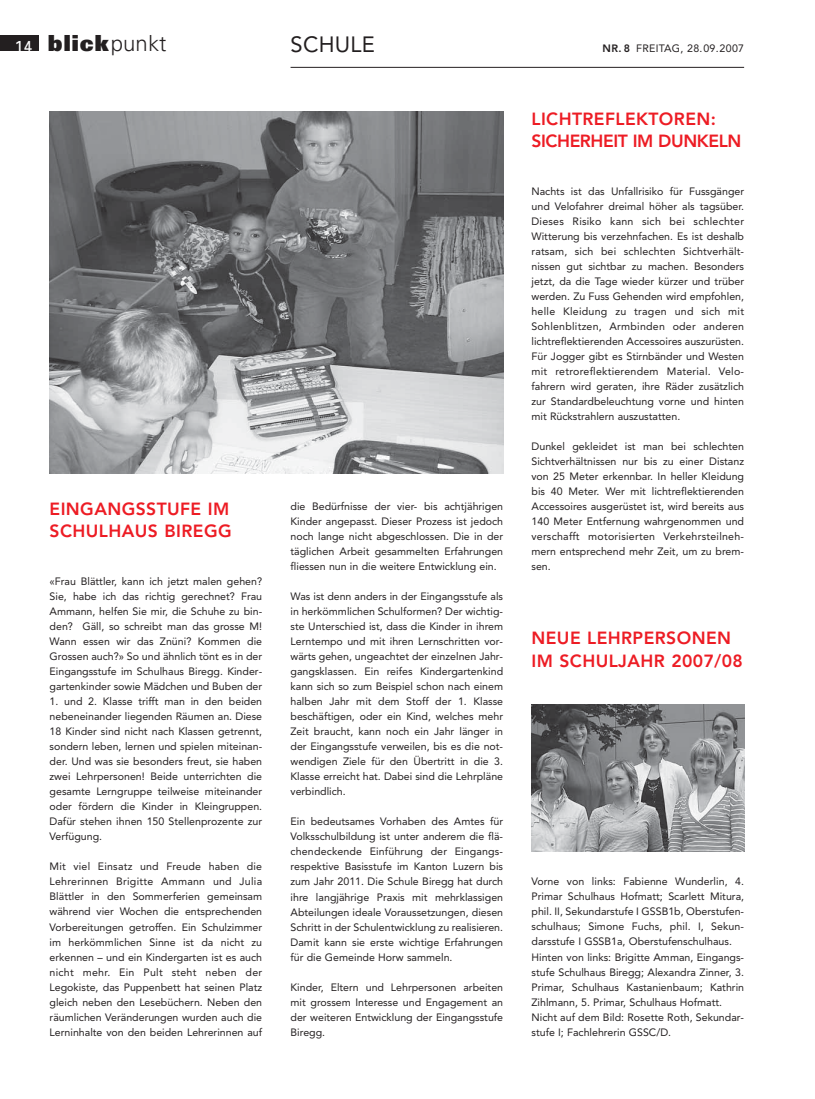
<style>
.page{position:relative;width:815px;height:1099px;background:#fff}
.page>*{position:absolute;margin:0;border:0;box-sizing:border-box;transform-origin:0 0}
.t1{font:900 22.12px "Univers";letter-spacing:.05em;color:#231f20}
.t2{font:22px "Avenir";letter-spacing:.01em;color:#231f20}
.t3{font:800 17.5px/22.5px "Avenir";letter-spacing:.025em;color:#ed1c24}
.t4{font:800 17.5px/22.5px "Avenir";letter-spacing:-.025em;color:#ed1c24}
.t5{font:10.62px/15px "Avenir";color:#231f20;text-align:justify}
.t6{font:10.62px "Avenir";letter-spacing:.025em;color:#231f20}
.s1{font-weight:400;font-size:15.88px;color:#fff}
.s2{font-weight:300}
.s3{font-weight:800}
</style>
<div class="page">
<div style="left:0;top:35px;width:39px;height:16px;background:#231f20"></div>
<hr style="left:291px;top:67px;width:453px;height:1px;background:#231f20">
<img style="left:50px;top:112px;width:453px;height:361px">
<img style="left:531px;top:704px;width:213px;height:147px">
<h1 class="t1" style="left:15px;top:29px;width:154px"><span class="s1">14</span> blick<span class="s2">punkt</span></h1>
<h2 class="t2" style="left:291px;top:34px;width:86px">SCHULE</h2>
<p class="t6" style="left:603px;top:43px;width:143px"><span class="s3">NR. 8</span> FREITAG, 28.09.2007</p>
<h3 class="t3" style="left:50px;top:498px;width:184px">EINGANGSSTUFE IM<br>SCHULHAUS BIREGG</h3>
<p class="t5" style="left:50px;top:574px;width:214px">«Frau Blättler, kann ich jetzt malen gehen?<br>Sie, habe ich das richtig gerechnet? Frau Ammann, helfen Sie mir, die Schuhe zu bin&shy;den? Gäll, so schreibt man das grosse M!<br>Wann essen wir das Znüni? Kommen die Grossen auch?» So und ähnlich tönt es in der Eingangsstufe im Schulhaus Biregg. Kinder - gartenkinder sowie Mädchen und Buben der</p>
<p class="t5" style="left:50px;top:694px;width:214px">1. und 2. Klasse trifft man in den beiden nebeneinander liegenden Räumen an. Diese 18 Kinder sind nicht nach Klassen getrennt, sondern leben, lernen und spielen miteinan&shy;der. Und was sie besonders freut, sie haben zwei Lehrpersonen! Beide unterrichten die gesamte Lerngruppe teilweise miteinander oder fördern die Kinder in Kleingruppen.<br>Dafür stehen ihnen 150 Stellenprozente zur Verfügung.</p>
<p class="t5" style="left:50px;top:859px;width:214px">Mit viel Einsatz und Freude haben die Lehrerinnen Brigitte Ammann und Julia Blättler in den Sommerferien gemeinsam während vier Wochen die entsprechenden Vorbereitungen getroffen. Ein Schulzimmer im herkömmlichen Sinne ist da nicht zu erkennen – und ein Kindergarten ist es auch nicht mehr. Ein Pult steht neben der Legokiste, das Puppenbett hat seinen Platz gleich neben den Lesebüchern. Neben den räumlichen Veränderungen wurden auch die Lerninhalte von den beiden Lehrerinnen auf</p>
<p class="t5" style="left:291px;top:499px;width:214px">die Bedürfnisse der vier- bis achtjährigen Kinder angepasst. Dieser Prozess ist jedoch noch lange nicht abgeschlossen. Die in der täglichen Arbeit gesammelten Erfahrungen fliessen nun in die weitere Entwicklung ein.</p>
<p class="t5" style="left:291px;top:589px;width:214px">Was ist denn anders in der Eingangsstufe als in herkömmlichen Schulformen? Der wichtig&shy;ste Unterschied ist, dass die Kinder in ihrem Lerntempo und mit ihren Lernschritten vor&shy;wärts gehen, ungeachtet der einzelnen Jahr - gangsklassen. Ein reifes Kindergarten kind kann sich so zum Beispiel schon nach einem halben Jahr mit dem Stoff der 1. Klasse beschäftigen, oder ein Kind, welches mehr Zeit braucht, kann noch ein Jahr länger in der Eingangsstufe verweilen, bis es die not&shy;wendigen Ziele für den Übertritt in die 3.<br>Klasse erreicht hat. Dabei sind die Lehrpläne verbindlich.</p>
<p class="t5" style="left:291px;top:814px;width:214px">Ein bedeutsames Vorhaben des Amtes für Volksschulbildung ist unter anderem die flä&shy;chendeckende Einführung der Eingangs&shy;respektive Basisstufe im Kanton Luzern bis zum Jahr 2011. Die Schule Biregg hat durch ihre langjährige Praxis mit mehrklassigen Abteilungen ideale Voraussetzungen, diesen Schritt in der Schulentwicklung zu realisieren.<br>Damit kann sie erste wichtige Erfahrungen für die Gemeinde Horw sammeln.</p>
<p class="t5" style="left:291px;top:979px;width:214px">Kinder, Eltern und Lehrpersonen arbeiten mit grossem Interesse und Engagement an der weiteren Entwicklung der Eingangsstufe Biregg.</p>
<h3 class="t4" style="left:531px;top:108px;width:211px">LICHTREFLEKTOREN:<br>SICHERHEIT IM DUNKELN</h3>
<p class="t5" style="left:531px;top:184px;width:214px">Nachts ist das Unfallrisiko für Fussgänger und Velofahrer dreimal höher als tagsüber.<br>Dieses Risiko kann sich bei schlechter Witterung bis verzehnfachen. Es ist deshalb ratsam, sich bei schlechten Sicht ver hält - nissen gut sichtbar zu machen. Besonders jetzt, da die Tage wieder kürzer und trüber werden. Zu Fuss Gehenden wird empfohlen, helle Kleidung zu tragen und sich mit Sohlenblitzen, Armbinden oder anderen lichtreflektierenden Accessoires auszurüsten.<br>Für Jogger gibt es Stirnbänder und Westen mit retroreflektierendem Mate rial. Velo - fahrern wird geraten, ihre Räder zusätzlich zur Standardbeleuchtung vorne und hinten mit Rückstrahlern auszustatten.</p>
<p class="t5" style="left:531px;top:439px;width:214px">Dunkel gekleidet ist man bei schlechten Sichtverhältnissen nur bis zu einer Distanz von 25 Meter erkennbar. In heller Kleidung bis 40 Meter. Wer mit lichtreflektierenden Accessoires ausgerüstet ist, wird bereits aus 140 Meter Entfernung wahrgenommen und verschafft motorisierten Verkehrsteil neh - mern entsprechend mehr Zeit, um zu brem&shy;sen.</p>
<h3 class="t3" style="left:531px;top:627px;width:213px">NEUE LEHRPERSONEN<br>IM SCHULJAHR 2007/08</h3>
<p class="t5" style="left:531px;top:874px;width:214px;text-align:left">Vorne von links: Fabienne Wunderlin, 4.<br>Primar Schulhaus Hofmatt; Scarlett Mitura, phil. II, Sekundarstufe I GSSB1b, Oberstufen - schulhaus; Simone Fuchs, phil. I, Sekun - darsstufe I GSSB1a, Oberstufenschulhaus.<br>Hinten von links: Brigitte Amman, Eingangs - stufe Schulhaus Biregg; Alexandra Zinner, 3.<br>Primar, Schulhaus Kastanienbaum; Kathrin Zihlmann, 5. Primar, Schulhaus Hofmatt.<br>Nicht auf dem Bild: Rosette Roth, Sek un dar - stufe I; Fachlehrerin GSSC/D.</p>
</div>
